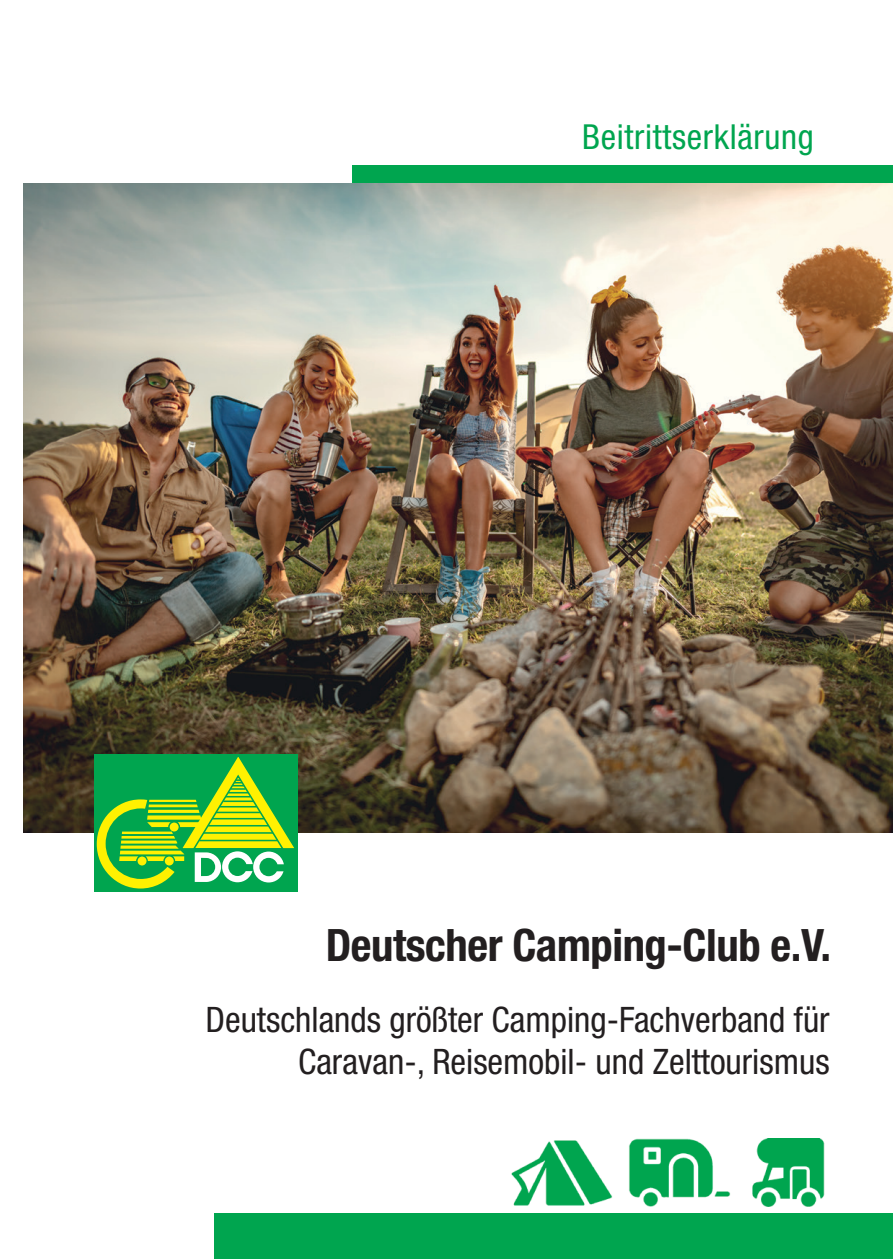
<style>
.page{position:relative;width:893px;height:1259px;background:#fff}
.page>*{position:absolute;margin:0;border:0;box-sizing:border-box;transform-origin:0 0}
.t1{font:700 condensed 44.7px "Helvetica Neue LT Pro";letter-spacing:-.01em;color:#231f20}
.t2{font:condensed 35.1px/42px "Helvetica Neue LT Pro";color:#231f20;text-align:right}
.t3{font:condensed 34.5px "Helvetica Neue LT Pro";letter-spacing:.02em;color:#00a54f}
</style>
<div class="page">
<div style="left:353px;top:165px;width:540px;height:21px;background:#00a54f"></div>
<img style="left:24px;top:184px;width:869px;height:648px">
<div style="left:214px;top:1214px;width:679px;height:45px;background:#00a54f"></div>
<div style="left:94px;top:754px;width:204px;height:137px;background:#00a54f"></div>
<svg style="left:97px;top:752px;width:201px;height:136px"></svg>
<div style="left:170px;top:822px;width:9px;height:9px;background:#fff101;border-radius:50%"></div>
<div style="left:138px;top:856px;width:9px;height:9px;background:#fff101;border-radius:50%"></div>
<div style="left:165px;top:856px;width:9px;height:9px;background:#fff101;border-radius:50%"></div>
<img style="left:511px;top:1140px;width:102px;height:66px">
<img style="left:629px;top:1138px;width:102px;height:68px">
<img style="left:752px;top:1138px;width:73px;height:68px">
<p class="t3" style="left:582px;top:117px;width:233px">Beitrittserklärung</p>
<p class="t1" style="left:326px;top:918px;width:507px">Deutscher Camping-Club e.V.</p>
<p class="t2" style="left:206px;top:998px;width:626px">Deutschlands größter Camping-Fachverband für<br>Caravan-, Reisemobil- und Zelttourismus</p>
</div>
